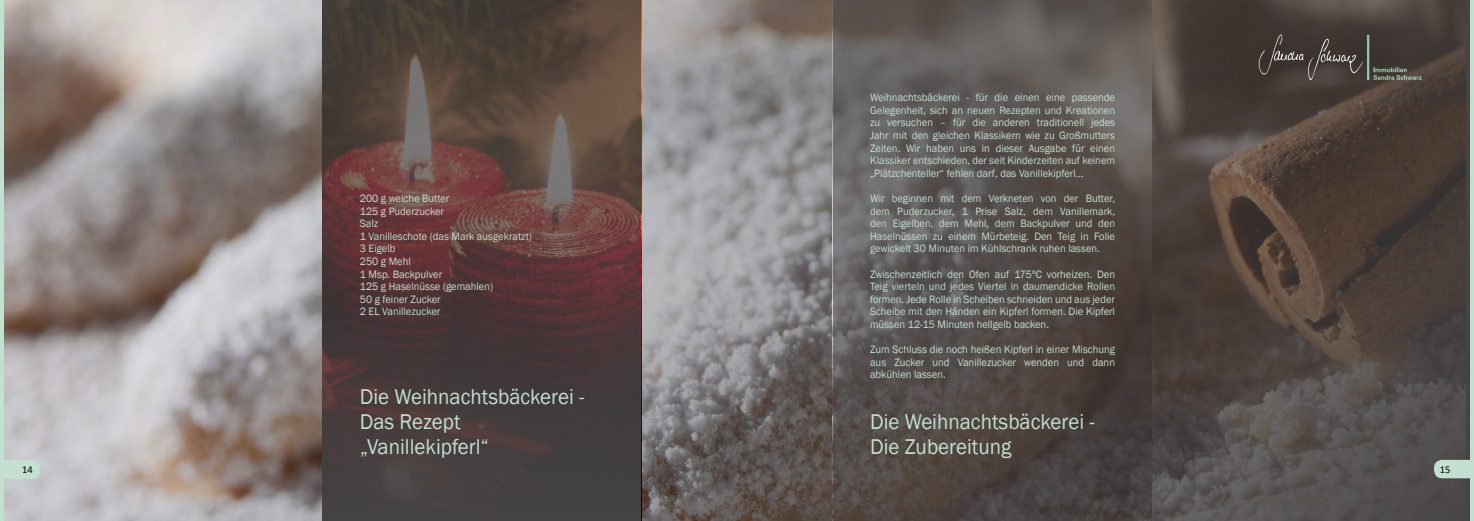
<style>
.page{position:relative;width:1474px;height:521px;background:#fff}
.page>*{position:absolute;margin:0;border:0;box-sizing:border-box;transform-origin:0 0}
.t1{font:22.05px/25.2px "Franklin Gothic";color:#c2dfd0;scale:.95 1}
.t2{font:11.03px/12.6px "Franklin Gothic";color:#c2dfd0;text-align:justify;scale:.95 1}
.t3{font:10.5px "Calibri";color:#000}
</style>
<div class="page">
<svg style="left:1468px;top:0;width:5px;height:521px;background:#90a097"></svg>
<svg style="left:0;top:0;width:5px;height:521px;background:#bbd0c4"></svg>
<img style="left:5px;top:0;width:1460px;height:521px">
<svg style="left:322px;top:0;width:319px;height:295px;background:#5d443e"></svg>
<svg style="left:0;top:460px;width:40px;height:19px"></svg>
<svg style="left:1433px;top:460px;width:40px;height:18px"></svg>
<svg style="left:832px;top:0;width:319px;height:521px;background:#57514e"></svg>
<svg style="left:322px;top:295px;width:319px;height:226px;background:#463b3b"></svg>
<img style="left:1253px;top:32px;width:171px;height:54px">
<p class="t2" style="left:360px;top:192px;width:183px;text-align:left">200 g weiche Butter<br>125 g Puderzucker<br>Salz<br>1 Vanilleschote (das Mark ausgekratzt)<br>3 Eigelb<br>250 g Mehl<br>1 Msp. Backpulver<br>125 g Haselnüsse (gemahlen)<br>50 g feiner Zucker<br>2 EL Vanillezucker</p>
<h1 class="t1" style="left:360px;top:384px;width:238px">Die Weihnachtsbäckerei -<br>Das Rezept „Vanillekipferl“</h1>
<p class="t2" style="left:870px;top:91px;width:259px">Weihnachtsbäckerei - für die einen eine passende Gelegenheit, sich an neuen Rezepten und Kreationen zu versuchen – für die anderen traditionell jedes Jahr mit den gleichen Klassikern wie zu Großmutters Zeiten. Wir haben uns in dieser Ausgabe für einen Klassiker entschieden, der seit Kinderzeiten auf keinem „Plätzchenteller“ fehlen darf, das Vanillekipferl…</p>
<p class="t2" style="left:870px;top:192px;width:259px">Wir beginnen mit dem Verkneten von der Butter, dem Puderzucker, 1 Prise Salz, dem Vanillemark, den Eigelben, dem Mehl, dem Backpulver und den Haselnüssen zu einem Mürbeteig. Den Teig in Folie gewickelt 30 Minuten im Kühlschrank ruhen lassen.</p>
<p class="t2" style="left:870px;top:268px;width:259px">Zwischenzeitlich den Ofen auf 175ºC vorheizen. Den Teig vierteln und jedes Viertel in daumendicke Rollen formen. Jede Rolle in Scheiben schneiden und aus jeder Scheibe mit den Händen ein Kipferl formen. Die Kipferl müssen 12-15 Minuten hellgelb backen.</p>
<p class="t2" style="left:870px;top:343px;width:259px">Zum Schluss die noch heißen Kipferl in einer Mischung aus Zucker und Vanillezucker wenden und dann abkühlen lassen.</p>
<h1 class="t1" style="left:870px;top:409px;width:238px">Die Weihnachtsbäckerei -<br>Die Zubereitung</h1>
<p class="t3" style="left:22px;top:463px;width:12px">14</p>
<p class="t3" style="left:1439px;top:463px;width:12px">15</p>
</div>
